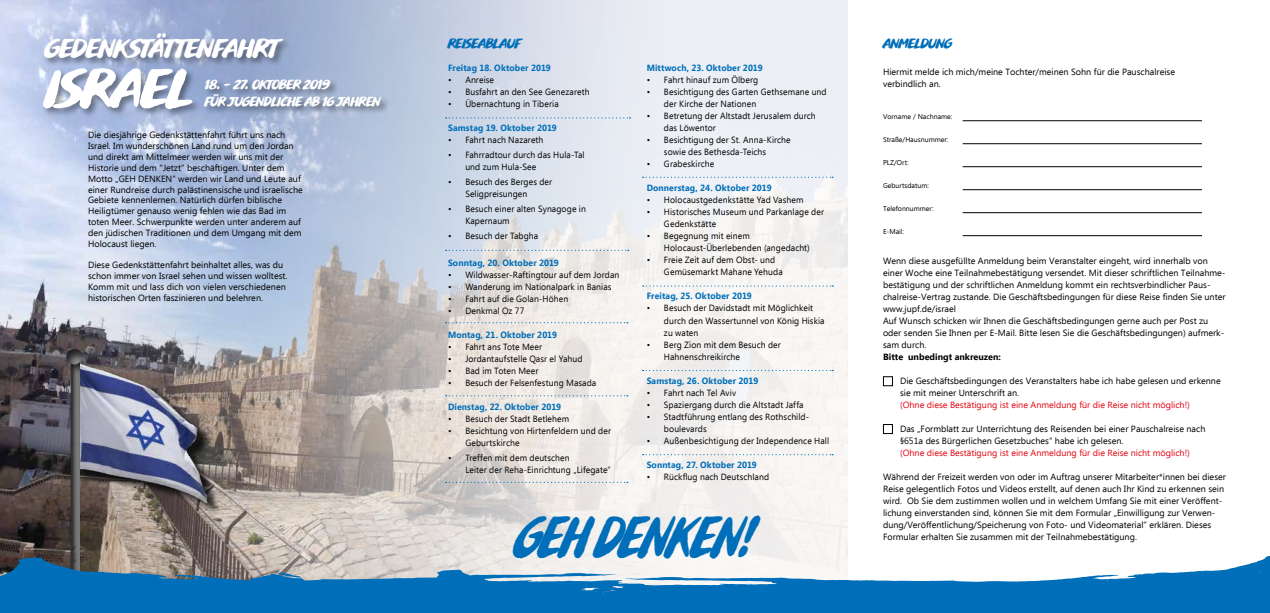
<style>
.page{position:relative;width:1270px;height:613px;background:#fff}
.page>*{position:absolute;margin:0;border:0;box-sizing:border-box;transform-origin:0 0}
.t1{font:italic 58.5px "Buvard";letter-spacing:.005em;color:#006eb8;scale:.77 1}
.t2{font:55.5px "Buvard";letter-spacing:-.02em;color:#fff}
.t3{font:26.9px "Buvard";color:#fff}
.t4{font:14px "Buvard";letter-spacing:-.005em;color:#006eb8}
.t5{font:13.8px/16.5px "Buvard";letter-spacing:-.01em;color:#fff}
.t6{font:9px/12px "Ebrima";color:#000}
.t7{font:9px/12px "Ebrima";color:#000;scale:.96 1}
.t8{font:700 9px "Ebrima";letter-spacing:.01em;color:#006eb8;scale:.96 1}
.t9{font:9px "Ebrima";color:#e30613}
.t10{font:700 9px "Ebrima";color:#000}
.t11{font:7px "Ebrima";color:#000}
</style>
<div class="page">
<img style="left:0;top:0;width:848px;height:557px">
<svg style="left:643px;top:369px;width:190px;height:2px"></svg>
<svg style="left:643px;top:454px;width:190px;height:1px"></svg>
<svg style="left:446px;top:249px;width:183px;height:2px"></svg>
<svg style="left:643px;top:285px;width:190px;height:1px"></svg>
<svg style="left:643px;top:176px;width:190px;height:2px"></svg>
<svg style="left:446px;top:117px;width:185px;height:1px"></svg>
<svg style="left:446px;top:322px;width:182px;height:1px"></svg>
<svg style="left:446px;top:395px;width:182px;height:1px"></svg>
<svg style="left:446px;top:481px;width:182px;height:1px"></svg>
<div style="left:42px;top:32px;width:250px;height:86px;background:#000;opacity:.4"></div>
<img style="left:0;top:211px;width:317px;height:346px">
<div style="left:69px;top:361px;width:11px;height:223px;background:#000;opacity:.75"></div>
<div style="left:66px;top:347px;width:18px;height:17px;background:#000;opacity:.75"></div>
<svg style="left:0;top:557px;width:576px;height:55px;background:#6c93ad"></svg>
<svg style="left:99px;top:569px;width:477px;height:43px;background:#247cb7"></svg>
<svg style="left:576px;top:555px;width:694px;height:57px;fill:#006eb8"></svg>
<hr style="left:963px;top:120px;width:239px;height:1px;background:#000">
<div style="left:203px;top:78px;width:187px;height:37px;background:#000;opacity:.4"></div>
<hr style="left:963px;top:143px;width:239px;height:1px;background:#000">
<hr style="left:963px;top:166px;width:239px;height:1px;background:#000">
<hr style="left:963px;top:189px;width:239px;height:1px;background:#000">
<hr style="left:963px;top:212px;width:239px;height:1px;background:#000">
<hr style="left:963px;top:235px;width:239px;height:1px;background:#000">
<div style="left:883px;top:376px;width:10px;height:9px;border:1px solid #000"></div>
<div style="left:883px;top:424px;width:10px;height:9px;border:1px solid #000"></div>
<h3 class="t3" style="left:45px;top:32px;width:235px">GEDENKSTÄTTENFAHRT</h3>
<h2 class="t2" style="left:45px;top:55px;width:149px">ISRAEL</h2>
<p class="t6" style="left:88px;top:130px;width:216px;line-height:10.8px">Die diesjährige Gedenkstättenfahrt führt uns nach Israel. Im wunderschönen Land rund um den Jordan und direkt am Mittelmeer werden wir uns mit der Historie und dem "Jetzt" beschäftigen. Unter dem Motto „GEH DENKEN“ werden wir Land und Leute auf einer Rundreise durch palästinensische und israelische Gebiete kennenlernen. Natürlich dürfen biblische Heiligtümer genauso wenig fehlen wie das Bad im toten Meer. Schwerpunkte werden unter anderem auf den jüdischen Traditionen und dem Umgang mit dem Holocaust liegen.</p>
<p class="t6" style="left:88px;top:260px;width:201px;line-height:10.8px">Diese Gedenkstättenfahrt beinhaltet alles, was du schon immer von Israel sehen und wissen wolltest.<br>Komm mit und lass dich von vielen verschiedenen historischen Orten faszinieren und belehren.</p>
<h3 class="t5" style="left:205px;top:77px;width:177px">18. - 27. OKTOBER 2019<br>FÜR JUGENDLICHE AB 16 JAHREN</h3>
<h3 class="t4" style="left:448px;top:35px;width:74px">REISEABLAUF</h3>
<p class="t8" style="left:448px;top:61px;width:109px">Freitag 18. Oktober 2019</p>
<p class="t7" style="left:448px;top:75px;width:50px">• Anreise</p>
<p class="t7" style="left:448px;top:87px;width:149px">• Busfahrt an den See Genezareth</p>
<p class="t7" style="left:448px;top:99px;width:117px">• Übernachtung in Tiberia</p>
<p class="t8" style="left:448px;top:121px;width:115px">Samstag 19. Oktober 2019</p>
<p class="t7" style="left:448px;top:135px;width:101px">• Fahrt nach Nazareth</p>
<p class="t7" style="left:465px;top:149px;width:126px;text-indent:-17px">• Fahrradtour durch das Hula-Tal und zum Hula-See</p>
<p class="t7" style="left:465px;top:176px;width:92px;text-indent:-17px">• Besuch des Berges der<br>Seligpreisungen</p>
<p class="t7" style="left:465px;top:203px;width:127px;text-indent:-17px">• Besuch einer alten Synagoge in<br>Kapernaum</p>
<p class="t7" style="left:448px;top:230px;width:96px">• Besuch der Tabgha</p>
<p class="t8" style="left:448px;top:255px;width:117px">Sonntag, 20. Oktober 2019</p>
<p class="t7" style="left:448px;top:269px;width:180px">• Wildwasser-Raftingtour auf dem Jordan</p>
<p class="t7" style="left:448px;top:281px;width:172px">• Wanderung im Nationalpark in Banias</p>
<p class="t7" style="left:448px;top:293px;width:127px">• Fahrt auf die Golan-Höhen</p>
<p class="t7" style="left:448px;top:305px;width:81px">• Denkmal Oz 77</p>
<p class="t8" style="left:448px;top:327px;width:115px">Montag, 21. Oktober 2019</p>
<p class="t7" style="left:448px;top:341px;width:100px">• Fahrt ans Tote Meer</p>
<p class="t7" style="left:448px;top:353px;width:142px">• Jordantaufstelle Qasr el Yahud</p>
<p class="t7" style="left:448px;top:365px;width:96px">• Bad im Toten Meer</p>
<p class="t7" style="left:448px;top:377px;width:156px">• Besuch der Felsenfestung Masada</p>
<p class="t8" style="left:448px;top:399px;width:119px">Dienstag, 22. Oktober 2019</p>
<p class="t7" style="left:448px;top:413px;width:128px">• Besuch der Stadt Betlehem</p>
<p class="t7" style="left:465px;top:425px;width:153px;text-indent:-17px">• Besichtung von Hirtenfeldern und der<br>Geburtskirche</p>
<p class="t7" style="left:465px;top:452px;width:153px;text-indent:-17px">• Treffen mit dem deutschen<br>Leiter der Reha-Einrichtung „Lifegate“</p>
<p class="t8" style="left:647px;top:61px;width:122px">Mittwoch, 23. Oktober 2019</p>
<p class="t7" style="left:647px;top:75px;width:118px">• Fahrt hinauf zum Ölberg</p>
<p class="t7" style="left:664px;top:87px;width:171px;text-indent:-17px">• Besichtigung des Garten Gethsemane und der Kirche der Nationen</p>
<p class="t7" style="left:664px;top:111px;width:160px;text-indent:-17px">• Betretung der Altstadt Jerusalem durch das Löwentor</p>
<p class="t7" style="left:664px;top:135px;width:134px;text-indent:-17px">• Besichtigung der St. Anna-Kirche sowie des Bethesda-Teichs</p>
<p class="t7" style="left:647px;top:159px;width:72px">• Grabeskirche</p>
<p class="t8" style="left:647px;top:181px;width:132px">Donnerstag, 24. Oktober 2019</p>
<p class="t7" style="left:647px;top:195px;width:165px">• Holocaustgedenkstätte Yad Vashem</p>
<p class="t7" style="left:664px;top:207px;width:168px;text-indent:-17px">• Historisches Museum und Parkanlage der<br>Gedenkstätte</p>
<p class="t7" style="left:664px;top:231px;width:153px;text-indent:-17px">• Begegnung mit einem<br>Holocaust-Überlebenden (angedacht)</p>
<p class="t7" style="left:664px;top:255px;width:125px;text-indent:-17px">• Freie Zeit auf dem Obst- und<br>Gemüsemarkt Mahane Yehuda</p>
<p class="t8" style="left:647px;top:289px;width:111px">Freitag, 25. Oktober 2019</p>
<p class="t7" style="left:664px;top:303px;width:169px;text-indent:-17px">• Besuch der Davidstadt mit Möglichkeit durch den Wassertunnel von König Hiskia zu waten</p>
<p class="t7" style="left:664px;top:339px;width:123px;text-indent:-17px">• Berg Zion mit dem Besuch der<br>Hahnenschreikirche</p>
<p class="t8" style="left:647px;top:373px;width:118px">Samstag, 26. Oktober 2019</p>
<p class="t7" style="left:647px;top:387px;width:95px">• Fahrt nach Tel Aviv</p>
<p class="t7" style="left:647px;top:399px;width:165px">• Spaziergang durch die Altstadt Jaffa</p>
<p class="t7" style="left:664px;top:411px;width:153px;text-indent:-17px">• Stadtführung entlang des Rothschild&shy;boulevards</p>
<p class="t7" style="left:647px;top:435px;width:192px">• Außenbesichtigung der Independence Hall</p>
<p class="t8" style="left:647px;top:457px;width:116px">Sonntag, 27. Oktober 2019</p>
<p class="t7" style="left:647px;top:471px;width:129px">• Rückflug nach Deutschland</p>
<h1 class="t1" style="left:513px;top:501px;width:330px">GEH DENKEN!</h1>
<h3 class="t4" style="left:883px;top:35px;width:70px">ANMELDUNG</h3>
<p class="t6" style="left:883px;top:66px;width:294px">Hiermit melde ich mich/meine Tochter/meinen Sohn für die Pauschalreise verbindlich an.</p>
<p class="t11" style="left:883px;top:111px;width:71px">Vorname / Nachname:</p>
<p class="t11" style="left:883px;top:134px;width:67px">Straße/Hausnummer:</p>
<p class="t11" style="left:883px;top:157px;width:27px">PLZ/Ort:</p>
<p class="t11" style="left:883px;top:180px;width:47px">Geburtsdatum:</p>
<p class="t11" style="left:883px;top:203px;width:52px">Telefonnummer:</p>
<p class="t11" style="left:883px;top:226px;width:23px">E-Mail:</p>
<p class="t6" style="left:883px;top:255px;width:344px">Wenn diese ausgefüllte Anmeldung beim Veranstalter eingeht, wird innerhalb von einer Woche eine Teilnahmebestätigung versendet. Mit dieser schriftlichen Teilnahme&shy;bestätigung und der schriftlichen Anmeldung kommt ein rechtsverbindlicher Paus&shy;chalreise-Vertrag zustande. Die Geschäftsbedingungen für diese Reise finden Sie unter www.jupf.de/israel<br>Auf Wunsch schicken wir Ihnen die Geschäftsbedingungen gerne auch per Post zu oder senden Sie Ihnen per E-Mail. Bitte lesen Sie die Geschäftsbedingungen) aufmerk&shy;sam durch.</p>
<p class="t10" style="left:883px;top:350px;width:119px">Bitte unbedingt ankreuzen:</p>
<p class="t6" style="left:900px;top:375px;width:322px">Die Geschäftsbedingungen des Veranstalters habe ich habe gelesen und erkenne sie mit meiner Unterschrift an.</p>
<p class="t9" style="left:900px;top:398px;width:291px">(Ohne diese Bestätigung ist eine Anmeldung für die Reise nicht möglich!)</p>
<p class="t6" style="left:900px;top:423px;width:307px">Das „Formblatt zur Unterrichtung des Reisenden bei einer Pauschalreise nach §651a des Bürgerlichen Gesetzbuches“ habe ich gelesen.</p>
<p class="t9" style="left:900px;top:446px;width:291px">(Ohne diese Bestätigung ist eine Anmeldung für die Reise nicht möglich!)</p>
<p class="t6" style="left:883px;top:471px;width:344px">Während der Freizeit werden von oder im Auftrag unserer Mitarbeiter*innen bei dieser Reise gelegentlich Fotos und Videos erstellt, auf denen auch Ihr Kind zu erkennen sein wird. Ob Sie dem zustimmen wollen und in welchem Umfang Sie mit einer Veröffent&shy;lichung einverstanden sind, können Sie mit dem Formular „Einwilligung zur Verwen&shy;dung/Veröffentlichung/Speicherung von Foto- und Videomaterial“ erklären. Dieses Formular erhalten Sie zusammen mit der Teilnahmebestätigung.</p>
</div>
